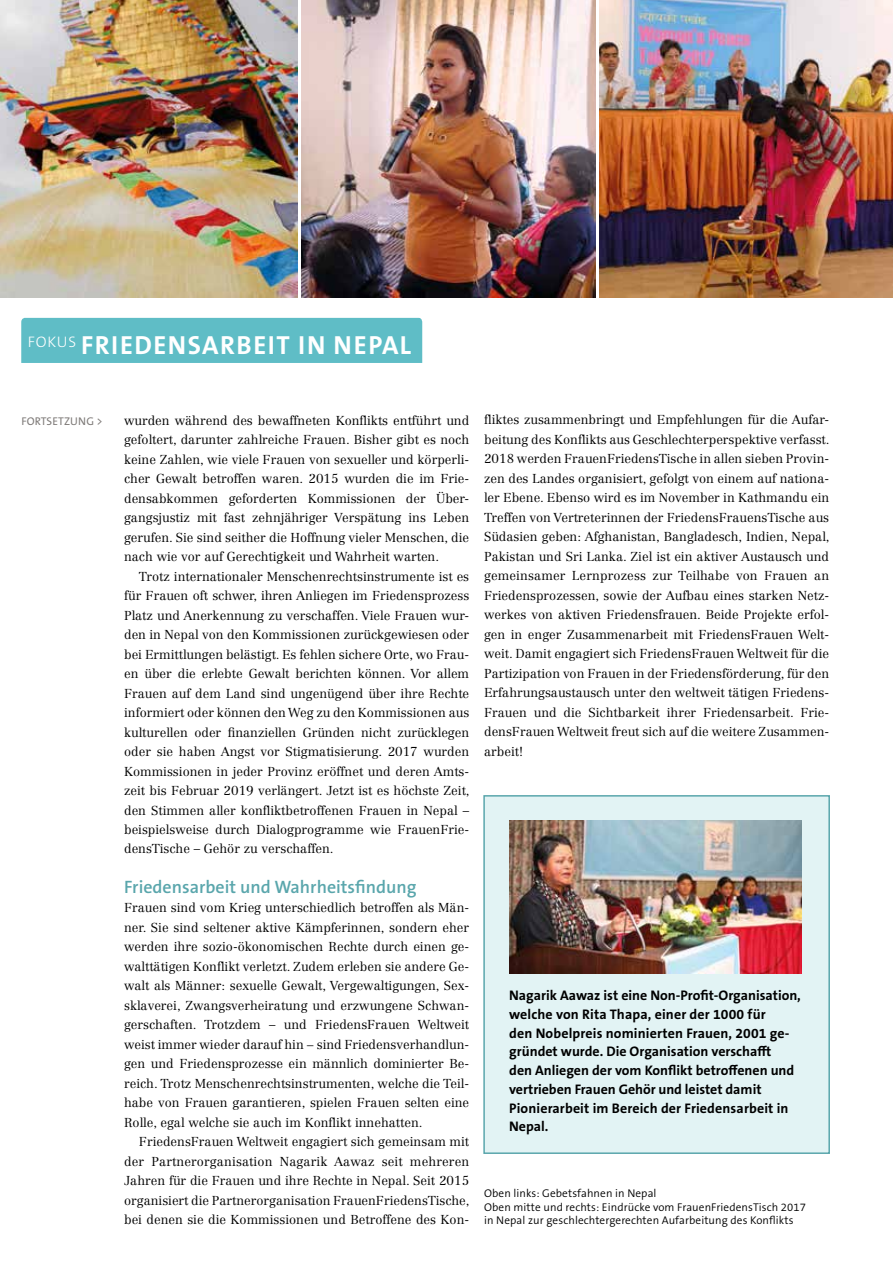
<style>
.page{position:relative;width:893px;height:1263px;background:#fff}
.page>*{position:absolute;margin:0;border:0;box-sizing:border-box;transform-origin:0 0}
.t1{font:700 26.25px "The Sans B W7";letter-spacing:.055em;color:#fff}
.t2{font:600 18px "The Sans B W6";color:#5aa6ac}
.t3{font:700 13.95px/18.8px "The Sans B W7";color:#000}
.t4{font:300 12.75px/19.5px "Centennial LT Std";color:#000;text-align:justify}
.t5{font:300 11.25px/13.8px "The Sans B W4";letter-spacing:.01em;color:#000}
.t6{font:11.25px "The Sans B W5 Plain";letter-spacing:.015em;color:#7f7b79}
</style>
<div class="page">
<img style="left:600px;top:0;width:293px;height:298px">
<div style="left:21px;top:318px;width:401px;height:45px;background:#5fbdc6"></div>
<img style="left:0;top:0;width:298px;height:298px">
<img style="left:302px;top:0;width:293px;height:298px">
<div style="left:483px;top:795px;width:347px;height:359px;background:#e2f3f4;border:2px solid #5aa6ac"></div>
<img style="left:509px;top:820px;width:292px;height:153px">
<h1 class="t1" style="left:28px;top:329px;width:385px"><sup>FOKUS</sup> Friedensarbeit in N epal</h1>
<p class="t6" style="left:21px;top:413px;width:83px">FORTSETZUNG &gt;</p>
<p class="t4" style="left:124px;top:410px;width:347px">wurden während des bewaffneten Konflikts entführt und gefoltert, darunter zahlreiche Frauen. Bisher gibt es noch keine Zahlen, wie viele Frauen von sexueller und körperli&shy;cher Gewalt betroffen waren. 2015 wurden die im Frie&shy;densabkommen geforderten Kommissionen der Über&shy;gangsjustiz mit fast zehnjähriger Verspätung ins Leben gerufen. Sie sind seither die Hoffnung vieler Menschen, die nach wie vor auf Gerechtigkeit und Wahrheit warten.</p>
<p class="t4" style="left:124px;top:566px;width:347px;text-indent:15px">Trotz internationaler Menschenrechtsinstrumente ist es für Frauen oft schwer, ihren Anliegen im Friedensprozess Platz und Anerkennung zu verschaffen. Viele Frauen wur&shy;den in Nepal von den Kommissionen zurückgewiesen oder bei Ermittlungen belästigt. Es fehlen sichere Orte, wo Frau&shy;en über die erlebte Gewalt berichten können. Vor allem Frauen auf dem Land sind ungenügend über ihre Rechte informiert oder können den Weg zu den Kommissionen aus kulturellen oder finanziellen Gründen nicht zurücklegen oder sie haben Angst vor Stigmatisierung. 2017 wurden Kommissionen in jeder Provinz eröffnet und deren Amts&shy;zeit bis Februar 2019 verlängert. Jetzt ist es höchste Zeit, den Stimmen aller konfliktbetroffenen Frauen in Nepal – beispielsweise durch Dialogprogramme wie FrauenFrie&shy;densTische – Gehör zu verschaffen.</p>
<h2 class="t2" style="left:124px;top:875px;width:294px">Friedensarbeit und Wahrheitsfindung</h2>
<p class="t4" style="left:124px;top:898px;width:347px">Frauen sind vom Krieg unterschiedlich betroffen als Män&shy;ner. Sie sind seltener aktive Kämpferinnen, sondern eher werden ihre sozio-ökonomischen Rechte durch einen ge&shy;walttätigen Konflikt verletzt. Zudem erleben sie andere Ge&shy;walt als Männer: sexuelle Gewalt, Vergewaltigungen, Sex&shy;sklaverei, Zwangsverheiratung und erzwungene Schwan&shy;gerschaften. Trotzdem – und FriedensFrauen Weltweit weist immer wieder darauf hin − sind Friedensverhandlun&shy;gen und Friedensprozesse ein männlich dominierter Be&shy;reich. Trotz Menschenrechtsinstrumenten, welche die Teil&shy;habe von Frauen garantieren, spielen Frauen selten eine Rolle, egal welche sie auch im Konflikt innehatten.</p>
<p class="t4" style="left:124px;top:1132px;width:347px;text-indent:15px">FriedensFrauen Weltweit engagiert sich gemeinsam mit der Partnerorganisation Nagarik Aawaz seit mehreren Jahren für die Frauen und ihre Rechte in Nepal. Seit 2015 organisiert die Partnerorganisation FrauenFriedensTische, bei denen sie die Kommissionen und Betroffene des Kon-</p>
<p class="t4" style="left:484px;top:410px;width:347px">fliktes zusammenbringt und Empfehlungen für die Aufar&shy;beitung des Konflikts aus Geschlechterperspektive verfasst.<br>2018 werden FrauenFriedensTische in allen sieben Provin&shy;zen des Landes organisiert, gefolgt von einem auf nationa&shy;ler Ebene. Ebenso wird es im November in Kathmandu ein Treffen von Vertreterinnen der FriedensFrauensTische aus Südasien geben: Afghanistan, Bangladesch, Indien, Nepal, Pakistan und Sri Lanka. Ziel ist ein aktiver Austausch und gemeinsamer Lernprozess zur Teilhabe von Frauen an Friedensprozessen, sowie der Aufbau eines starken Netz&shy;werkes von aktiven Friedensfrauen. Beide Projekte erfol&shy;gen in enger Zusammenarbeit mit FriedensFrauen Welt&shy;weit. Damit engagiert sich FriedensFrauen Weltweit für die Partizipation von Frauen in der Friedensförderung, für den Erfahrungsaustausch unter den weltweit tätigen Friedens-Frauen und die Sichtbarkeit ihrer Friedensarbeit. Frie&shy;densFrauen Weltweit freut sich auf die weitere Zusammen&shy;arbeit!</p>
<p class="t3" style="left:509px;top:986px;width:293px">Nagarik Aawaz ist eine Non-Profit-Organisation, welche von Rita Thapa, einer der 1000 für<br>den Nobelpreis nominierten Frauen, 2001 ge&shy;gründet wurde. Die Organisation verschafft<br>den Anliegen der vom Konflikt betroffenen und vertrieben Frauen Gehör und leistet damit Pionierarbeit im Bereich der Friedensarbeit in Nepal.</p>
<p class="t5" style="left:484px;top:1186px;width:323px">Oben links: Gebetsfahnen in Nepal<br>Oben mitte und rechts: Eindrücke vom FrauenFriedensTisch 2017 in Nepal zur geschlechtergerechten Aufarbeitung des Konflikts</p>
</div>
